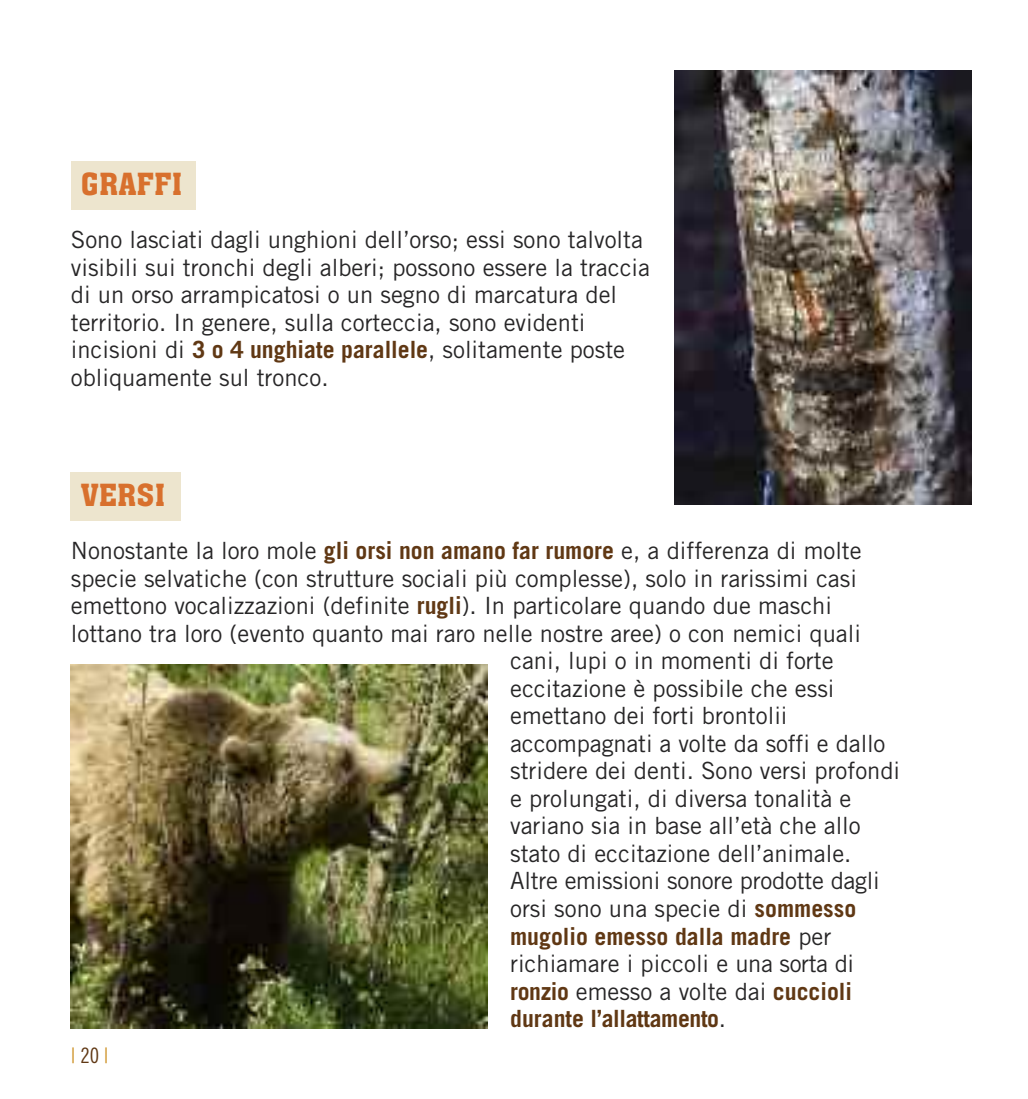
<style>
.page{position:relative;width:1028px;height:1099px;background:#fff}
.page>*{position:absolute;margin:0;border:0;box-sizing:border-box;transform-origin:0 0}
.t1{font:30px "Aachen BT";color:#d8702d}
.t2{font:23.75px/27.5px "Trade Gothic";color:#272627}
.t3{font:700 23.75px "Trade Gothic";color:#603814}
.t4{font:21.25px "Trade Gothic Cond Eighteen";color:#d19833}
.s1{font-weight:700;color:#603814}
.s2{font-weight:400;color:#272627}
.s3{color:#603814}
</style>
<div class="page">
<div style="left:71px;top:161px;width:125px;height:48px;background:#ede5ce"></div>
<div style="left:71px;top:472px;width:110px;height:49px;background:#ede5ce"></div>
<img style="left:674px;top:71px;width:297px;height:434px">
<img style="left:71px;top:664px;width:416px;height:364px">
<p class="t1" style="left:81px;top:172px;width:103px">GRAFFI</p>
<p class="t2" style="left:71px;top:228px;width:580px">Sono lasciati dagli unghioni dell’orso; essi sono talvolta visibili sui tronchi degli alberi; possono essere la traccia di un orso arrampicatosi o un segno di marcatura del territorio. In genere, sulla corteccia, sono evidenti incisioni di <span class="s1">3 o 4 unghiate parallele</span>, solitamente poste obliquamente sul tronco.</p>
<p class="t1" style="left:81px;top:483px;width:86px">VERSI</p>
<p class="t2" style="left:71px;top:539px;width:792px">Nonostante la loro mole <span class="s1">gli orsi non amano far rumore</span> e, a differenza di molte</p>
<p class="t2" style="left:71px;top:566px;width:787px">specie selvatiche (con strutture sociali più complesse), solo in rarissimi casi</p>
<p class="t2" style="left:71px;top:594px;width:762px">emettono vocalizzazioni (definite <span class="s1">rugli</span>). In particolare quando due maschi</p>
<p class="t2" style="left:71px;top:621px;width:791px">lottano tra loro (evento quanto mai raro nelle nostre aree) o con nemici quali</p>
<p class="t2" style="left:510px;top:649px;width:325px">cani, lupi o in momenti di forte</p>
<p class="t2" style="left:510px;top:676px;width:326px">eccitazione è possibile che essi</p>
<p class="t2" style="left:510px;top:704px;width:279px">emettano dei forti brontolii</p>
<p class="t2" style="left:510px;top:731px;width:377px">accompagnati a volte da soffi e dallo</p>
<p class="t2" style="left:510px;top:759px;width:391px">stridere dei denti. Sono versi profondi</p>
<p class="t2" style="left:510px;top:786px;width:343px">e prolungati, di diversa tonalità e</p>
<p class="t2" style="left:510px;top:814px;width:352px">variano sia in base all’età che allo</p>
<p class="t2" style="left:510px;top:841px;width:343px">stato di eccitazione dell’animale.</p>
<p class="t2" style="left:510px;top:869px;width:371px">Altre emissioni sonore prodotte dagli</p>
<p class="t2" style="left:510px;top:896px;width:347px">orsi sono una specie di <span class="s1">sommesso</span></p>
<p class="t3" style="left:510px;top:927px;width:323px">mugolio emesso dalla madre <span class="s2">per</span></p>
<p class="t2" style="left:510px;top:951px;width:345px">richiamare i piccoli e una sorta di</p>
<p class="t2" style="left:510px;top:979px;width:343px"><span class="s1">ronzio</span> emesso a volte dai <span class="s1">cuccioli</span></p>
<p class="t3" style="left:510px;top:1009px;width:217px">durante l’allattamento<span class="s2">.</span></p>
<p class="t4" style="left:71px;top:1047px;width:39px">|<span class="s3">20</span>|</p>
</div>
